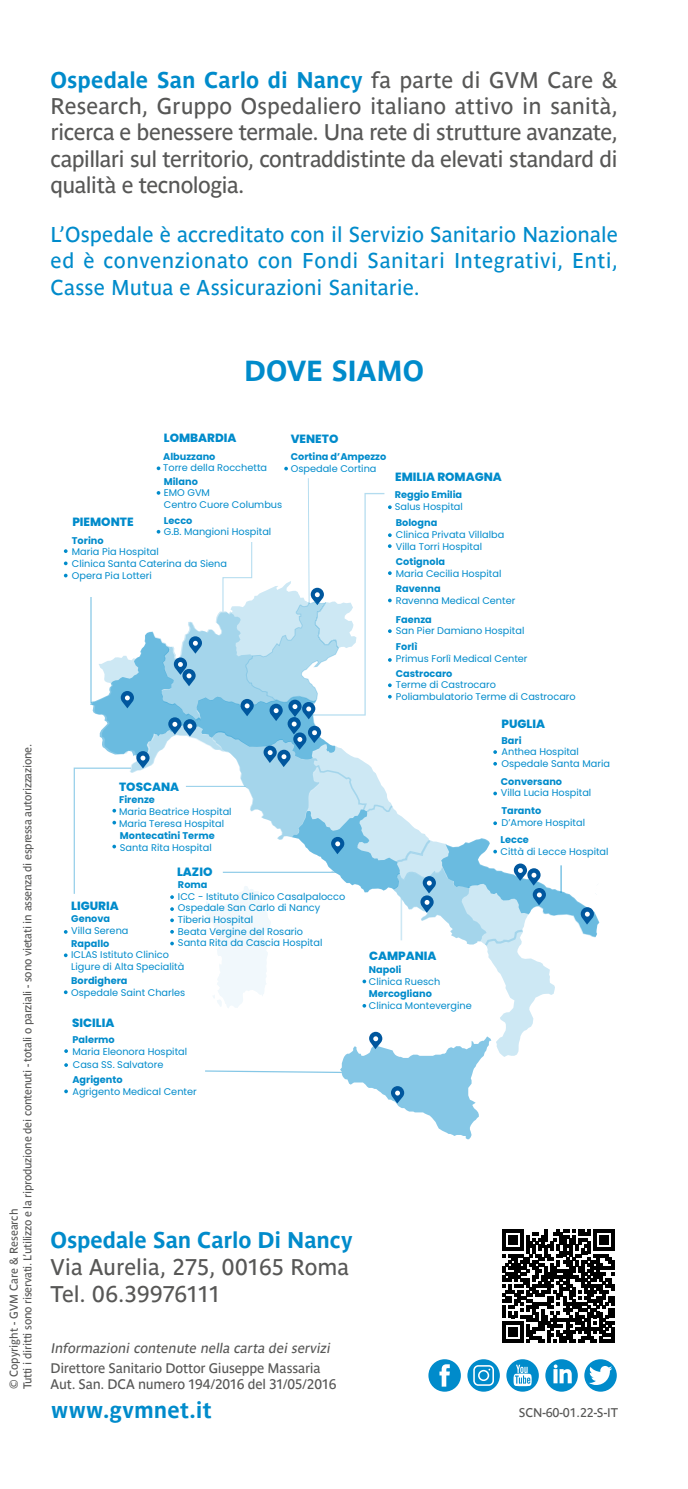
<style>
.page{position:relative;width:688px;height:1489px;background:#fff}
.page>*{position:absolute;margin:0;border:0;box-sizing:border-box;transform-origin:0 0}
.t1{font:700 28.75px "Parisine Ptf";letter-spacing:-.005em;color:#008bcb}
.t2{font:800 26px "Poppins";color:#008bcb}
.t3{font:22.5px/26.2px "Parisine Ptf";letter-spacing:-.02em;color:#575756;text-align:justify}
.t4{font:700 22.5px "Parisine Ptf";letter-spacing:-.005em;color:#008bcb}
.t5{font:21.25px/26.2px "Parisine Ptf";letter-spacing:.01em;color:#008bcb;text-align:justify}
.t6{font:13.75px/16.5px "Parisine Ptf";letter-spacing:-.015em;color:#575756}
.t7{font:italic 13.75px "Parisine Ptf";color:#575756}
.t8{font:12.5px "Parisine Ptf";letter-spacing:-.01em;color:#575756}
.t9{font:800 12px "Poppins";color:#008bcb}
.t10{font:11.25px/13.5px "Parisine Ptf";letter-spacing:-.025em;color:#575756}
.t11{font:9.75px/11.8px "Poppins";color:#008bcb}
.t12{font:700 9.75px "Poppins";color:#008bcb}
.s1{font-weight:700;color:#008bcb}
</style>
<div class="page">
<svg style="left:584px;top:1359px;width:32px;height:32px"></svg>
<svg style="left:545px;top:1359px;width:32px;height:32px"></svg>
<svg style="left:506px;top:1359px;width:32px;height:32px"></svg>
<svg style="left:428px;top:1359px;width:32px;height:32px"></svg>
<div style="left:467px;top:1359px;width:32px;height:32px;background:#008bcb;border-radius:50%"></div>
<svg style="left:473px;top:1365px;width:21px;height:20px"></svg>
<svg style="left:491px;top:1008px;width:43px;height:48px;fill:#d2eaf5"></svg>
<svg style="left:205px;top:1031px;width:286px;height:108px"></svg>
<svg style="left:64px;top:549px;width:4px;height:4px"></svg>
<svg style="left:64px;top:561px;width:4px;height:4px"></svg>
<svg style="left:64px;top:573px;width:4px;height:4px"></svg>
<svg style="left:157px;top:466px;width:3px;height:4px"></svg>
<svg style="left:284px;top:466px;width:4px;height:4px"></svg>
<svg style="left:64px;top:1089px;width:4px;height:4px"></svg>
<svg style="left:64px;top:1063px;width:4px;height:3px"></svg>
<svg style="left:64px;top:953px;width:4px;height:4px"></svg>
<svg style="left:64px;top:990px;width:4px;height:4px"></svg>
<svg style="left:64px;top:930px;width:4px;height:3px"></svg>
<svg style="left:74px;top:478px;width:525px;height:530px"></svg>
<svg style="left:502px;top:1229px;width:112px;height:113px"></svg>
<hr style="left:611px;top:1326px;width:3px;height:16px;background:#000">
<p class="t3" style="left:50px;top:65px;width:568px"><span class="s1">Ospedale San Carlo di Nancy</span> fa parte di GVM Care &amp; Research, Gruppo Ospedaliero italiano attivo in sanità, ricerca e benessere termale. Una rete di strutture avanzate, capillari sul territorio, contraddistinte da elevati standard di qualità e tecnologia.</p>
<h3 class="t5" style="left:50px;top:220px;width:568px">L’Ospedale è accreditato con il Servizio Sanitario Nazionale ed è convenzionato con Fondi Sanitari Integrativi, Enti, Casse Mutua e Assicurazioni Sanitarie.</h3>
<p class="t10" style="left:6px;top:1389px;width:647px;rotate:-90deg">© Copyright - GVM Care &amp; Research<br>Tutti i diritti sono riservati. L’utilizzo e la riproduzione dei contenuti - totali o parziali - sono vietati in assenza di espressa autorizzazione.</p>
<h1 class="t1" style="left:244px;top:349px;width:181px">DOVE SIAMO</h1>
<h2 class="t2" style="left:249px;top:370px;width:168px">DOVE SIAMO</h2>
<p class="t9" style="left:164px;top:431px;width:74px">LOMBARDIA</p>
<p class="t9" style="left:291px;top:431px;width:49px">VENETO</p>
<p class="t12" style="left:163px;top:450px;width:54px">Albuzzano</p>
<p class="t11" style="left:163px;top:462px;width:105px">Torre della Rocchetta</p>
<p class="t12" style="left:164px;top:475px;width:36px">Milano</p>
<p class="t11" style="left:164px;top:487px;width:120px">EMO GVM<br>Centro Cuore Columbus</p>
<p class="t12" style="left:164px;top:514px;width:30px">Lecco</p>
<p class="t11" style="left:164px;top:526px;width:109px">G.B. Mangioni Hospital</p>
<p class="t9" style="left:72px;top:515px;width:63px">PIEMONTE</p>
<p class="t12" style="left:72px;top:534px;width:33px">Torino</p>
<p class="t11" style="left:72px;top:546px;width:157px">Maria Pia Hospital<br>Clinica Santa Caterina da Siena<br>Opera Pia Lotteri</p>
<p class="t9" style="left:119px;top:780px;width:62px">TOSCANA</p>
<p class="t12" style="left:119px;top:794px;width:37px">Firenze</p>
<p class="t11" style="left:119px;top:805px;width:114px">Maria Beatrice Hospital<br>Maria Teresa Hospital</p>
<p class="t12" style="left:120px;top:829px;width:96px">Montecatini Terme</p>
<p class="t11" style="left:120px;top:841px;width:93px">Santa Rita Hospital</p>
<p class="t9" style="left:177px;top:865px;width:37px">LAZIO</p>
<p class="t12" style="left:291px;top:451px;width:97px">Cortina d’Ampezzo</p>
<p class="t11" style="left:291px;top:462px;width:87px">Ospedale Cortina</p>
<p class="t9" style="left:395px;top:469px;width:108px">EMILIA ROMAGNA</p>
<p class="t12" style="left:394px;top:489px;width:69px">Reggio Emilia</p>
<p class="t11" style="left:394px;top:501px;width:70px">Salus Hospital</p>
<p class="t12" style="left:395px;top:517px;width:43px">Bologna</p>
<p class="t11" style="left:395px;top:529px;width:110px">Clinica Privata Villalba<br>Villa Torri Hospital</p>
<p class="t12" style="left:395px;top:556px;width:51px">Cotignola</p>
<p class="t11" style="left:395px;top:567px;width:107px">Maria Cecilia Hospital</p>
<p class="t12" style="left:395px;top:583px;width:46px">Ravenna</p>
<p class="t11" style="left:395px;top:594px;width:121px">Ravenna Medical Center</p>
<p class="t12" style="left:395px;top:613px;width:37px">Faenza</p>
<p class="t11" style="left:395px;top:625px;width:130px">San Pier Damiano Hospital</p>
<p class="t12" style="left:395px;top:640px;width:23px">Forlì</p>
<p class="t11" style="left:395px;top:652px;width:133px">Primus Forlì Medical Center</p>
<p class="t12" style="left:395px;top:667px;width:58px">Castrocaro</p>
<p class="t11" style="left:395px;top:679px;width:181px">Terme di Castrocaro<br>Poliambulatorio Terme di Castrocaro</p>
<p class="t9" style="left:501px;top:716px;width:45px">PUGLIA</p>
<p class="t12" style="left:501px;top:734px;width:22px">Bari</p>
<p class="t11" style="left:501px;top:746px;width:110px">Anthea Hospital<br>Ospedale Santa Maria</p>
<p class="t12" style="left:500px;top:775px;width:63px">Conversano</p>
<p class="t11" style="left:500px;top:787px;width:92px">Villa Lucia Hospital</p>
<p class="t12" style="left:501px;top:805px;width:41px">Taranto</p>
<p class="t11" style="left:501px;top:816px;width:85px">D’Amore Hospital</p>
<p class="t12" style="left:500px;top:834px;width:30px">Lecce</p>
<p class="t11" style="left:500px;top:845px;width:110px">Città di Lecce Hospital</p>
<p class="t12" style="left:178px;top:878px;width:31px">Roma</p>
<p class="t11" style="left:178px;top:890px;width:169px">ICC - Istituto Clinico Casalpalocco<br>Ospedale San Carlo di Nancy<br>Tiberia Hospital<br>Beata Vergine del Rosario<br>Santa Rita da Cascia Hospital</p>
<p class="t9" style="left:71px;top:898px;width:49px">LIGURIA</p>
<p class="t12" style="left:71px;top:913px;width:40px">Genova</p>
<p class="t11" style="left:71px;top:924px;width:59px">Villa Serena</p>
<p class="t12" style="left:71px;top:937px;width:40px">Rapallo</p>
<p class="t11" style="left:71px;top:949px;width:115px">ICLAS Istituto Clinico<br>Ligure di Alta Specialità</p>
<p class="t12" style="left:71px;top:975px;width:58px">Bordighera</p>
<p class="t11" style="left:71px;top:986px;width:116px">Ospedale Saint Charles</p>
<p class="t9" style="left:72px;top:1015px;width:44px">SICILIA</p>
<p class="t12" style="left:72px;top:1033px;width:44px">Palermo</p>
<p class="t11" style="left:72px;top:1045px;width:116px">Maria Eleonora Hospital</p>
<p class="t12" style="left:72px;top:1073px;width:52px">Agrigento</p>
<p class="t11" style="left:72px;top:1085px;width:126px">Agrigento Medical Center</p>
<p class="t11" style="left:73px;top:1058px;width:92px">Casa SS. Salvatore</p>
<p class="t9" style="left:369px;top:948px;width:69px">CAMPANIA</p>
<p class="t12" style="left:369px;top:963px;width:34px">Napoli</p>
<p class="t11" style="left:369px;top:975px;width:73px">Clinica Ruesch</p>
<p class="t12" style="left:369px;top:988px;width:64px">Mercogliano</p>
<p class="t11" style="left:369px;top:999px;width:104px">Clinica Montevergine</p>
<h3 class="t4" style="left:50px;top:1223px;width:303px">Ospedale San Carlo Di Nancy</h3>
<h3 class="t3" style="left:50px;top:1251px;width:300px;line-height:27px">Via Aurelia, 275, 00165 Roma<br>Tel. 06.39976111</h3>
<h3 class="t7" style="left:50px;top:1337px;width:284px">Informazioni contenute nella carta dei servizi</h3>
<h3 class="t6" style="left:51px;top:1358px;width:287px">Direttore Sanitario Dottor Giuseppe Massaria<br>Aut. San. DCA numero 194/2016 del 31/05/2016</h3>
<h3 class="t4" style="left:51px;top:1393px;width:162px">www.gvmnet.it</h3>
<p class="t8" style="left:518px;top:1403px;width:101px">SCN-60-01.22-S-IT</p>
</div>
